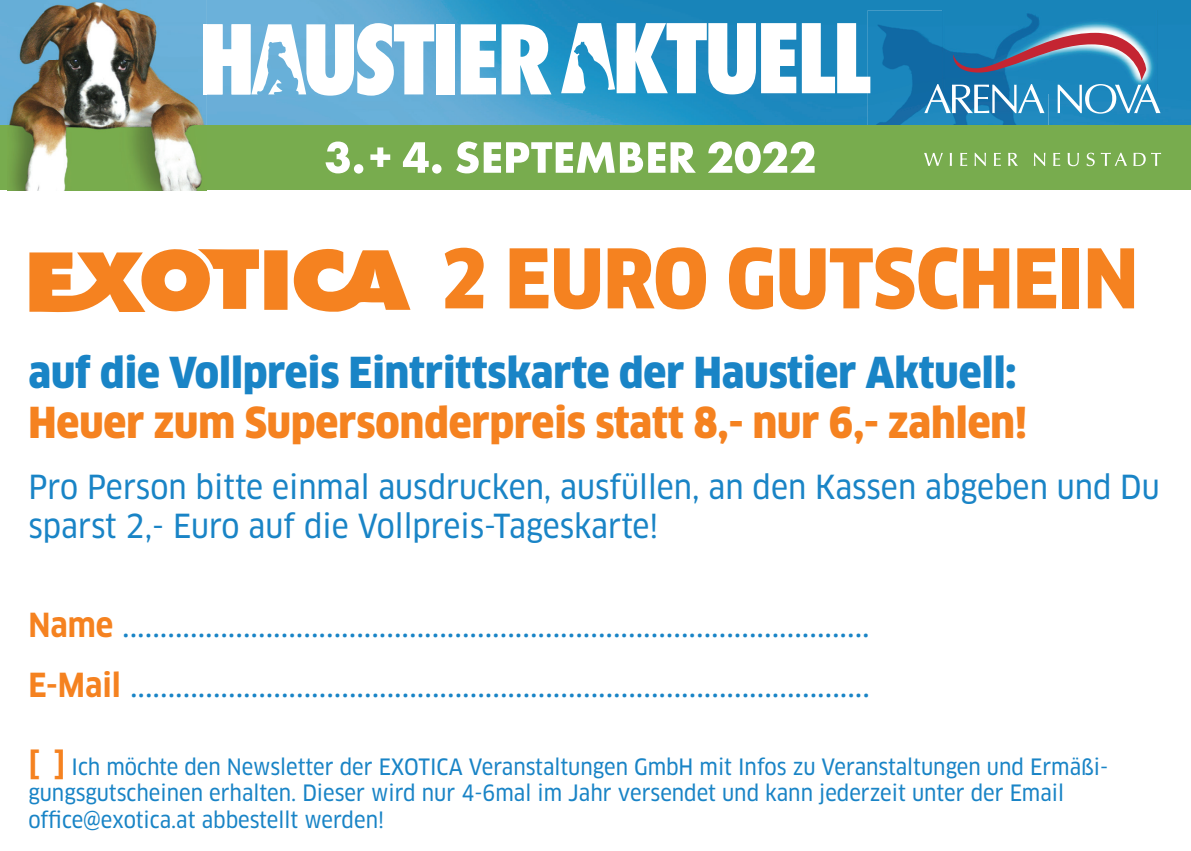
<style>
.page{position:relative;width:1191px;height:851px;background:#fff}
.page>*{position:absolute;margin:0;border:0;box-sizing:border-box;transform-origin:0 0}
.t1{font:900 condensed 80px "Clan OT";color:#f58220}
.t2{font:900 condensed 41.6px "Clan OT";color:#1984c6}
.t3{font:900 condensed 41.6px "Clan OT";color:#f58220}
.t4{font:32.4px/38.8px "Clan OT Narrow News";color:#1984c6}
.t5{font:22px/26.4px "Clan OT Narrow News";color:#1984c6}
.s1{font-family:"Clan OT";font-weight:700;font-stretch:condensed;color:#f58220}
.s2{font-family:"Clan OT";font-weight:700;font-stretch:condensed;font-size:32.4px;color:#f58220}
</style>
<div class="page">
<svg style="left:294px;top:248px;width:116px;height:63px"></svg>
<svg style="left:29px;top:249px;width:258px;height:64px"></svg>
<img style="left:0;top:0;width:1191px;height:125px">
<img style="left:867px;top:10px;width:181px;height:115px">
<div style="left:0;top:125px;width:1191px;height:65px;background:#78ac4e"></div>
<svg style="left:561px;top:23px;width:235px;height:71px"></svg>
<svg style="left:802px;top:23px;width:68px;height:70px"></svg>
<svg style="left:207px;top:23px;width:227px;height:73px"></svg>
<div style="left:436px;top:24px;width:19px;height:70px;background:#fff"></div>
<svg style="left:461px;top:24px;width:90px;height:70px"></svg>
<img style="left:943px;top:11px;width:214px;height:22px">
<svg style="left:924px;top:153px;width:19px;height:13px"></svg>
<svg style="left:949px;top:153px;width:3px;height:13px"></svg>
<svg style="left:960px;top:153px;width:7px;height:13px"></svg>
<svg style="left:974px;top:153px;width:12px;height:13px"></svg>
<svg style="left:994px;top:153px;width:7px;height:13px"></svg>
<svg style="left:1008px;top:153px;width:9px;height:13px"></svg>
<svg style="left:1033px;top:153px;width:12px;height:13px"></svg>
<svg style="left:1053px;top:153px;width:7px;height:13px"></svg>
<svg style="left:1067px;top:153px;width:12px;height:13px"></svg>
<svg style="left:1086px;top:153px;width:8px;height:13px"></svg>
<svg style="left:1100px;top:153px;width:27px;height:13px"></svg>
<svg style="left:1133px;top:153px;width:12px;height:13px"></svg>
<svg style="left:1151px;top:153px;width:10px;height:13px"></svg>
<svg style="left:924px;top:33px;width:236px;height:81px;background:#4988b2"></svg>
<svg style="left:325px;top:141px;width:489px;height:33px"></svg>
<img style="left:7px;top:0;width:200px;height:190px">
<img style="left:203px;top:24px;width:4px;height:70px">
<h1 class="t1" style="left:440px;top:233px;width:699px">2 EURO GUTSCHEIN</h1>
<p class="t2" style="left:28px;top:349px;width:989px">auf die Vollpreis Eintrittskarte der Haustier Aktuell:</p>
<p class="t3" style="left:28px;top:399px;width:1000px">Heuer zum Supersonderpreis statt 8,- nur 6,- zahlen!</p>
<p class="t4" style="left:28px;top:468px;width:1133px">Pro Person bitte einmal ausdrucken, ausfüllen, an den Kassen abgeben und Du sparst 2,- Euro auf die Vollpreis-Tageskarte!</p>
<p class="t4" style="left:28px;top:595px;width:843px;line-height:60px"><span class="s1">Name</span> ...................................................................................................<br><span class="s1">E-Mail</span> ..................................................................................................</p>
<p class="t5" style="left:28px;top:753px;width:1081px"><span class="s2">[ ]</span> Ich möchte den Newsletter der EXOTICA Veranstaltungen GmbH mit Infos zu Veranstaltungen und Ermäßi&shy;gungsgutscheinen erhalten. Dieser wird nur 4-6mal im Jahr versendet und kann jederzeit unter der Email office@exotica.at abbestellt werden!</p>
</div>
